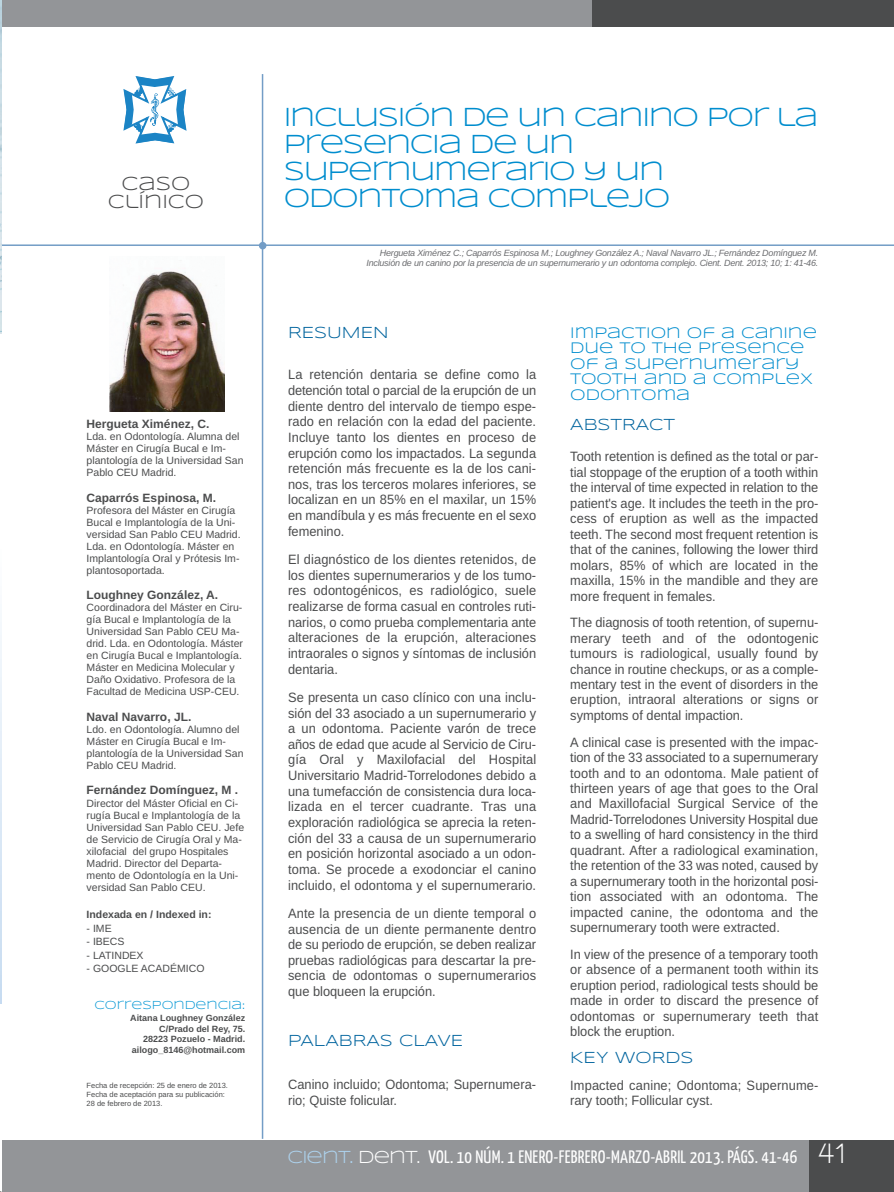
<style>
.page{position:relative;width:894px;height:1192px;background:#fff}
.page>*{position:absolute;margin:0;border:0;box-sizing:border-box;transform-origin:0 0}
.t1{font:27px/27px "Syncopate";letter-spacing:-.05em;color:#008dce}
.t2{font:19.5px/18px "Syncopate";color:#4b4c4d;text-align:center}
.t3{font:18px "Yanone Kaffeesatz";letter-spacing:.015em;color:#fff}
.t4{font:16.5px "Syncopate";color:#00649e}
.t5{font:15.75px/15.5px "Syncopate";color:#008dce}
.t6{font:13.5px/15.6px "Arimo";letter-spacing:.005em;color:#4b4c4d;text-align:justify;scale:.95 1}
.t7{font:700 12px "Arimo";color:#4b4c4d}
.t8{font:12px "Syncopate";color:#0a99d5}
.t9{font:10.5px/12px "Arimo";color:#4b4c4d}
.t10{font:700 10.5px "Arimo";color:#4b4c4d}
.t11{font:italic 9px/10.5px "Arimo";letter-spacing:-.025em;color:#6c6d70;text-align:right}
.t12{font:700 9px/10.5px "Arimo";color:#4b4c4d;text-align:right}
.t13{font:7.5px/9px "Arimo";color:#4b4c4d}
.s1{font-family:"Syncopate";color:#add2ed}
.s2{font-family:"Syncopate"}
.s3{font-family:"Walkway";font-weight:700;font-size:30px}
</style>
<div class="page">
<div style="left:1px;top:0;width:599px;height:27px;background:#939598"></div>
<div style="left:593px;top:0;width:300px;height:27px;background:#4b4c4d"></div>
<svg style="left:123px;top:76px;width:64px;height:68px"></svg>
<hr style="left:1px;top:244px;width:892px;height:2px;background:#739dc6">
<hr style="left:262px;top:74px;width:1px;height:1064px;background:#739dc6">
<div style="left:259px;top:242px;width:7px;height:7px;background:#739dc6;border-radius:50%"></div>
<img style="left:110px;top:271px;width:115px;height:140px">
<div style="left:1px;top:1139px;width:892px;height:52px;background:#939598"></div>
<div style="left:809px;top:1139px;width:84px;height:52px;background:#4b4c4d"></div>
<img style="left:0;top:0;width:1px;height:334px">
<img style="left:0;top:622px;width:1px;height:381px">
<h2 class="t2" style="left:108px;top:175px;width:98px">CASO<br>CLÍNICO</h2>
<p class="t7" style="left:87px;top:419px;width:124px">Hergueta Ximénez, C.</p>
<p class="t9" style="left:87px;top:431px;width:158px">Lda. en Odontología. Alumna del<br>Máster en Cirugía Bucal e Im&shy;plantología de la Universidad San<br>Pablo CEU Madrid.</p>
<p class="t7" style="left:87px;top:493px;width:131px">Caparrós Espinosa, M.</p>
<p class="t9" style="left:87px;top:505px;width:156px">Profesora del Máster en Cirugía<br>Bucal e Implantología de la Uni&shy;versidad San Pablo CEU Madrid.<br>Lda. en Odontología. Máster en<br>Implantología Oral y Prótesis Im&shy;plantosoportada.</p>
<p class="t7" style="left:87px;top:590px;width:133px">Loughney González, A.</p>
<p class="t9" style="left:87px;top:602px;width:158px">Coordinadora del Máster en Ciru&shy;gía Bucal e Implantología de la<br>Universidad San Pablo CEU Ma&shy;drid. Lda. en Odontología. Máster en Cirugía Bucal e Implantología.<br>Máster en Medicina Molecular y<br>Daño Oxidativo. Profesora de la<br>Facultad de Medicina USP-CEU.</p>
<p class="t7" style="left:87px;top:712px;width:106px">Naval Navarro, JL.</p>
<p class="t9" style="left:87px;top:724px;width:158px">Ldo. en Odontología. Alumno del<br>Máster en Cirugía Bucal e Im&shy;plantología de la Universidad San<br>Pablo CEU Madrid.</p>
<p class="t7" style="left:87px;top:785px;width:153px">Fernández Domínguez, M .</p>
<p class="t9" style="left:87px;top:797px;width:159px">Director del Máster Oficial en Ci&shy;rugía Bucal e Implantología de la<br>Universidad San Pablo CEU. Jefe de Servicio de Cirugía Oral y Ma&shy;xilofacial del grupo Hospitales<br>Madrid. Director del Departa&shy;mento de Odontología en la Uni&shy;versidad San Pablo CEU.</p>
<p class="t10" style="left:87px;top:910px;width:126px">Indexada en / Indexed in:</p>
<p class="t9" style="left:87px;top:922px;width:27px">- IME</p>
<p class="t9" style="left:87px;top:936px;width:39px">- IBECS</p>
<p class="t9" style="left:87px;top:949px;width:58px">- LATINDEX</p>
<p class="t9" style="left:87px;top:963px;width:119px">- GOOGLE ACADÉMICO</p>
<p class="t8" style="left:94px;top:997px;width:152px">CORRESPONDENCIA:</p>
<p class="t12" style="left:130px;top:1013px;width:117px">Aitana Loughney González<br>C/Prado del Rey, 75.<br>28223 Pozuelo - Madrid. ailogo_8146@hotmail.com</p>
<p class="t13" style="left:87px;top:1081px;width:143px">Fecha de recepción: 25 de enero de 2013.<br>Fecha de aceptación para su publicación:<br>28 de febrero de 2013.</p>
<h1 class="t1" style="left:284px;top:103px;width:536px">INCLUSIÓN DE UN CANINO POR LA<br>PRESENCIA DE UN<br>SUPERNUMERARIO Y UN<br>ODONTOMA COMPLEJO</h1>
<p class="t11" style="left:366px;top:248px;width:453px">Hergueta Ximénez C.; Caparrós Espinosa M.; Loughney González A.; Naval Navarro JL.; Fernández Domínguez M.<br>Inclusión de un canino por la presencia de un supernumerario y un odontoma complejo. Cient. Dent. 2013; 10; 1: 41-46.</p>
<p class="t4" style="left:288px;top:323px;width:102px">RESUMEN</p>
<p class="t6" style="left:288px;top:368px;width:263px">La retención dentaria se define como la detención total o parcial de la erupción de un diente dentro del intervalo de tiempo espe&shy;rado en relación con la edad del paciente.<br>Incluye tanto los dientes en proceso de erupción como los impactados. La segunda retención más frecuente es la de los cani&shy;nos, tras los terceros molares inferiores, se localizan en un 85% en el maxilar, un 15% en mandíbula y es más frecuente en el sexo femenino.</p>
<p class="t6" style="left:288px;top:552px;width:263px">El diagnóstico de los dientes retenidos, de los dientes supernumerarios y de los tumo&shy;res odontogénicos, es radiológico, suele realizarse de forma casual en controles ruti&shy;narios, o como prueba complementaria ante alteraciones de la erupción, alteraciones intraorales o signos y síntomas de inclusión dentaria.</p>
<p class="t6" style="left:288px;top:690px;width:263px">Se presenta un caso clínico con una inclu&shy;sión del 33 asociado a un supernumerario y a un odontoma. Paciente varón de trece años de edad que acude al Servicio de Ciru&shy;gía Oral y Maxilofacial del Hospital Universitario Madrid-Torrelodones debido a una tumefacción de consistencia dura loca&shy;lizada en el tercer cuadrante. Tras una exploración radiológica se aprecia la reten&shy;ción del 33 a causa de un supernumerario en posición horizontal asociado a un odon&shy;toma. Se procede a exodonciar el canino incluido, el odontoma y el supernumerario.</p>
<p class="t6" style="left:288px;top:906px;width:263px">Ante la presencia de un diente temporal o ausencia de un diente permanente dentro de su periodo de erupción, se deben realizar pruebas radiológicas para descartar la pre&shy;sencia de odontomas o supernumerarios que bloqueen la erupción.</p>
<p class="t4" style="left:288px;top:1030px;width:177px">PALABRAS CLAVE</p>
<p class="t6" style="left:288px;top:1076px;width:262px;line-height:16.4px">Canino incluido; Odontoma; Supernumera&shy;rio; Quiste folicular.</p>
<p class="t5" style="left:570px;top:324px;width:248px">IMPACTION OF A CANINE<br>DUE TO THE PRESENCE<br>OF A SUPERNUMERARY<br>TOOTH AND A COMPLEX<br>ODONTOMA</p>
<p class="t4" style="left:570px;top:415px;width:106px">ABSTRACT</p>
<p class="t6" style="left:570px;top:450px;width:263px">Tooth retention is defined as the total or par&shy;tial stoppage of the eruption of a tooth within the interval of time expected in relation to the patient's age. It includes the teeth in the pro&shy;cess of eruption as well as the impacted teeth. The second most frequent retention is that of the canines, following the lower third molars, 85% of which are located in the maxilla, 15% in the mandible and they are more frequent in females.</p>
<p class="t6" style="left:570px;top:616px;width:263px">The diagnosis of tooth retention, of supernu&shy;merary teeth and of the odontogenic tumours is radiological, usually found by chance in routine checkups, or as a comple&shy;mentary test in the event of disorders in the eruption, intraoral alterations or signs or symptoms of dental impaction.</p>
<p class="t6" style="left:570px;top:735px;width:263px">A clinical case is presented with the impac&shy;tion of the 33 associated to a supernumerary tooth and to an odontoma. Male patient of thirteen years of age that goes to the Oral and Maxillofacial Surgical Service of the Madrid-Torrelodones University Hospital due to a swelling of hard consistency in the third quadrant. After a radiological examination, the retention of the 33 was noted, caused by a supernumerary tooth in the horizontal posi&shy;tion associated with an odontoma. The impacted canine, the odontoma and the supernumerary tooth were extracted.</p>
<p class="t6" style="left:570px;top:947px;width:263px">In view of the presence of a temporary tooth or absence of a permanent tooth within its eruption period, radiological tests should be made in order to discard the presence of odontomas or supernumerary teeth that block the eruption.</p>
<p class="t4" style="left:570px;top:1047px;width:125px">KEY WORDS</p>
<p class="t6" style="left:570px;top:1077px;width:263px">Impacted canine; Odontoma; Supernume&shy;rary tooth; Follicular cyst.</p>
<h3 class="t3" style="left:287px;top:1150px;width:559px"><span class="s1">CIENT.</span> <span class="s2">DENT.</span> VOL. 10 NÚM. 1 ENERO-FEBRERO-MARZO-ABRIL 2013. PÁGS. 41-46 <span class="s3">41</span></h3>
</div>
